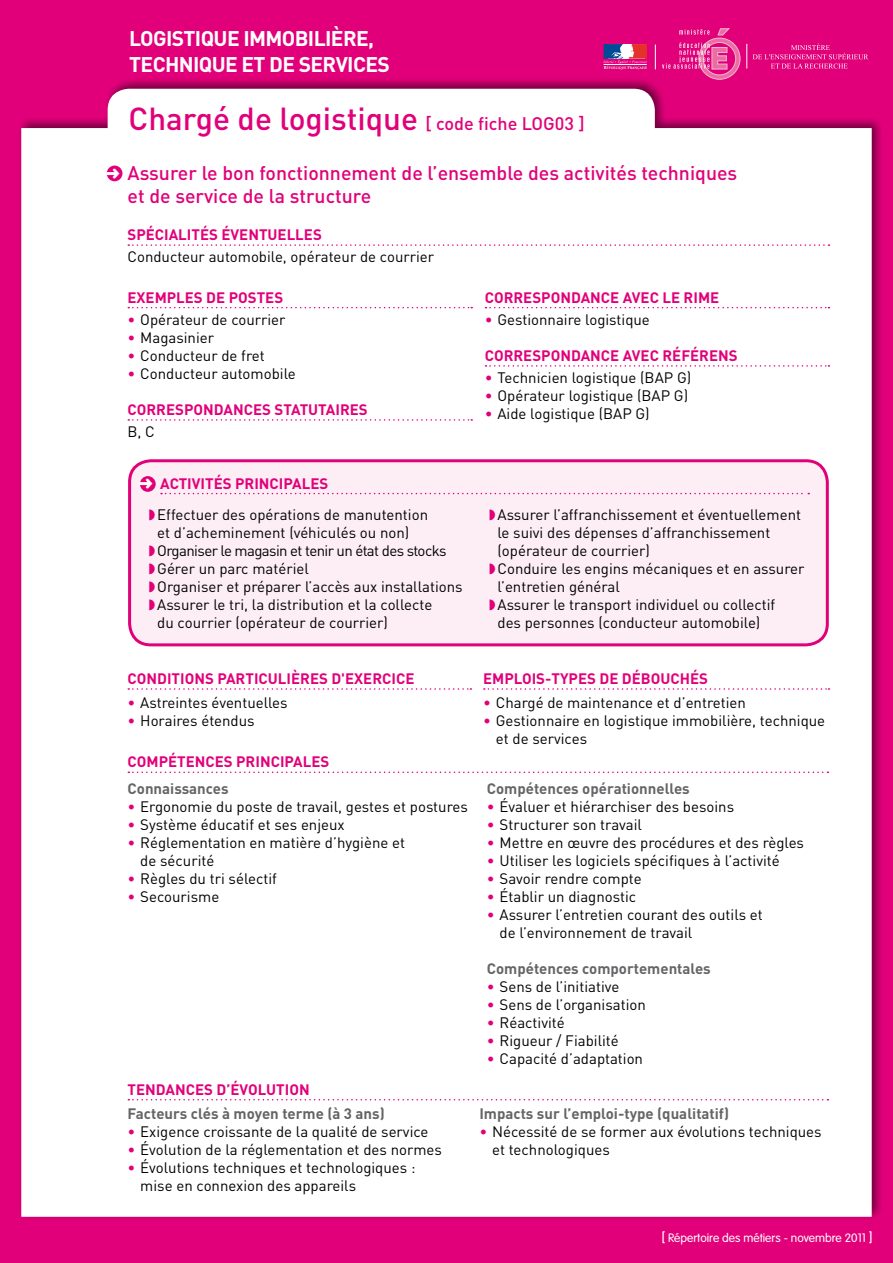
<style>
.page{position:relative;width:893px;height:1263px;background:#e2007a}
.page>*{position:absolute;margin:0;border:0;box-sizing:border-box;transform-origin:0 0}
.t1{font:500 31.5px "DIN";color:#e2007a}
.t2{font:700 21px/25.2px "DIN";letter-spacing:-.03em;color:#fff}
.t3{font:500 19.5px/23.4px "DIN";color:#e2007a}
.t4{font:15px/18px "DIN";color:#000}
.t5{font:700 15px "DIN";color:#e2007a}
.t6{font:700 15px "DIN";color:#646567}
.t7{font:15px "DIN";letter-spacing:-.04em;color:#000}
.t8{font:300 12px "VAG Rounded";color:#fff}
.s1{font-size:18px}
.s2{color:#e2007a}
.s3{color:#fff}
.s4{font-size:15px}
</style>
<div class="page">
<div style="left:17px;top:76px;width:867px;height:1145px;background:#000;opacity:.5"></div>
<div style="left:21px;top:89px;width:851px;height:1128px;background:#fff"></div>
<svg style="left:128px;top:244px;width:701px;height:2px"></svg>
<svg style="left:128px;top:307px;width:344px;height:1px"></svg>
<svg style="left:128px;top:419px;width:344px;height:2px"></svg>
<svg style="left:485px;top:307px;width:344px;height:1px"></svg>
<svg style="left:485px;top:365px;width:344px;height:2px"></svg>
<svg style="left:128px;top:688px;width:343px;height:2px"></svg>
<svg style="left:484px;top:688px;width:345px;height:2px"></svg>
<div style="left:107px;top:166px;width:15px;height:15px;background:#e2007a;border-radius:50%"></div>
<div style="left:130px;top:461px;width:697px;height:184px;background:#fceef4;border-radius:21px"></div>
<div style="left:128px;top:459px;width:701px;height:187px;border:3px solid #e2007a;border-radius:21px"></div>
<div style="left:140px;top:476px;width:16px;height:16px;background:#e2007a;border-radius:50%"></div>
<svg style="left:161px;top:493px;width:648px;height:1px"></svg>
<svg style="left:128px;top:771px;width:700px;height:2px"></svg>
<svg style="left:128px;top:1099px;width:700px;height:1px"></svg>
<svg style="left:603px;top:44px;width:44px;height:26px"></svg>
<svg style="left:662px;top:28px;width:79px;height:52px"></svg>
<svg style="left:747px;top:44px;width:121px;height:25px"></svg>
<svg style="left:655px;top:45px;width:1px;height:24px"></svg>
<svg style="left:106px;top:168px;width:3px;height:10px"></svg>
<h2 class="t2" style="left:129px;top:25px;width:262px">LOGISTIQUE IMMOBILIÈRE,<br>TECHNIQUE ET DE SERVICES</h2>
<h1 class="t1" style="left:129px;top:99px;width:458px">Chargé de logistique <span class="s1">[ code fiche LOG03 ]</span></h1>
<h3 class="t3" style="left:127px;top:160px;width:611px">Assurer le bon fonctionnement de l’ensemble des activités techniques et de service de la structure</h3>
<p class="t5" style="left:127px;top:225px;width:113px">SPÉCIALITÉS ÉVENTUELLES</p>
<p class="t4" style="left:127px;top:248px;width:308px">Conducteur automobile, opérateur de courrier</p>
<p class="t5" style="left:127px;top:287px;width:58px">EXEM PLES</p>
<p class="t5" style="left:206px;top:287px;width:42px">DE POSTES</p>
<p class="t4" style="left:127px;top:310px;width:160px"><span class="s2">•</span> Opérateur de courrier</p>
<p class="t4" style="left:127px;top:328px;width:88px"><span class="s2">•</span> Magasinier</p>
<p class="t4" style="left:127px;top:346px;width:139px"><span class="s2">•</span> Conducteur de fret</p>
<p class="t4" style="left:127px;top:364px;width:170px"><span class="s2">•</span> Conducteur automobile</p>
<p class="t5" style="left:127px;top:400px;width:20px">CORRES</p>
<p class="t5" style="left:184px;top:400px;width:20px">POND</p>
<p class="t5" style="left:223px;top:400px;width:20px">ANCES</p>
<p class="t5" style="left:274px;top:400px;width:70px">STATUTAIRES</p>
<p class="t4" style="left:127px;top:422px;width:29px">B, C</p>
<p class="t5" style="left:485px;top:287px;width:20px">CORRES</p>
<p class="t5" style="left:541px;top:287px;width:20px">POND</p>
<p class="t5" style="left:581px;top:287px;width:20px">ANCE</p>
<p class="t5" style="left:623px;top:287px;width:19px">AVEC</p>
<p class="t5" style="left:662px;top:287px;width:58px">LE RIME</p>
<p class="t4" style="left:485px;top:310px;width:167px"><span class="s2">•</span> Gestionnaire logistique</p>
<p class="t5" style="left:485px;top:346px;width:20px">CORRES</p>
<p class="t5" style="left:541px;top:346px;width:20px">POND</p>
<p class="t5" style="left:581px;top:346px;width:20px">ANCE</p>
<p class="t5" style="left:623px;top:346px;width:19px">AVEC</p>
<p class="t5" style="left:662px;top:346px;width:47px">RÉFÉRENS</p>
<p class="t4" style="left:485px;top:368px;width:208px"><span class="s2">•</span> Technicien logistique (BAP G)</p>
<p class="t4" style="left:485px;top:386px;width:205px"><span class="s2">•</span> Opérateur logistique (BAP G)</p>
<p class="t4" style="left:485px;top:404px;width:167px"><span class="s2">•</span> Aide logistique (BAP G)</p>
<p class="t5" style="left:139px;top:473px;width:31px"><span class="s3">➜</span> ACTIVIT</p>
<p class="t5" style="left:214px;top:473px;width:40px">ÉS PRINCI</p>
<p class="t5" style="left:283px;top:473px;width:28px">PALES</p>
<p class="t4" style="left:149px;top:505px;width:281px"><span class="s2">◗</span>Effectuer des opérations de manutention</p>
<p class="t4" style="left:157px;top:523px;width:253px">et d’acheminement (véhiculés ou non)</p>
<p class="t7" style="left:149px;top:541px;width:299px"><span class="s2">◗</span> Organiser le magasin et tenir un état des stocks</p>
<p class="t4" style="left:149px;top:559px;width:162px"><span class="s2">◗</span>Gérer un parc matériel</p>
<p class="t4" style="left:149px;top:577px;width:315px"><span class="s2">◗</span>Organiser et préparer l’accès aux installations</p>
<p class="t4" style="left:149px;top:595px;width:285px"><span class="s2">◗</span>Assurer le tri, la distribution et la collecte</p>
<p class="t4" style="left:157px;top:613px;width:232px">du courrier (opérateur de courrier)</p>
<p class="t4" style="left:489px;top:505px;width:314px"><span class="s2">◗</span>Assurer l’affranchissement et éventuellement</p>
<p class="t4" style="left:497px;top:523px;width:274px">le suivi des dépenses d’affranchissement</p>
<p class="t4" style="left:497px;top:541px;width:154px">(opérateur de courrier)</p>
<p class="t4" style="left:489px;top:559px;width:317px"><span class="s2">◗</span>Conduire les engins mécaniques et en assurer</p>
<p class="t4" style="left:497px;top:577px;width:124px">l’entretien général</p>
<p class="t4" style="left:489px;top:595px;width:288px"><span class="s2">◗</span>Assurer le transport individuel ou collectif</p>
<p class="t4" style="left:497px;top:613px;width:264px">des personnes (conducteur automobile)</p>
<p class="t5" style="left:127px;top:669px;width:288px">CONDITIONS PARTICULIÈRES D'EXERCICE</p>
<p class="t5" style="left:483px;top:669px;width:226px">EMPLOIS-TYPES DE DÉBOUCHÉS</p>
<p class="t4" style="left:127px;top:693px;width:162px"><span class="s2">•</span> Astreintes éventuelles</p>
<p class="t4" style="left:127px;top:711px;width:129px"><span class="s2">•</span> Horaires étendus</p>
<p class="t4" style="left:483px;top:693px;width:264px"><span class="s2">•</span> Chargé de maintenance et d’entretien</p>
<p class="t4" style="left:496px;top:711px;width:331px;text-indent:-13px"><span class="s2">•</span> Gestionnaire en logistique immobilière, technique et de services</p>
<p class="t5" style="left:128px;top:752px;width:60px">COM PÉTENCES</p>
<p class="t5" style="left:236px;top:752px;width:18px">PRINCI</p>
<p class="t5" style="left:285px;top:752px;width:28px">PALES</p>
<p class="t6" style="left:128px;top:778px;width:102px">CONNAISSANCES</p>
<p class="t4" style="left:128px;top:797px;width:342px"><span class="s2">•</span> Ergonomie du poste de travail, gestes et postures</p>
<p class="t4" style="left:128px;top:815px;width:219px"><span class="s2">•</span> Système éducatif et ses enjeux</p>
<p class="t4" style="left:140px;top:833px;width:266px;text-indent:-13px"><span class="s2">•</span> Réglementation en matière d’hygiène et de sécurité</p>
<p class="t4" style="left:128px;top:869px;width:151px"><span class="s2">•</span> Règles du tri sélectif</p>
<p class="t4" style="left:128px;top:887px;width:93px"><span class="s2">•</span> Secourisme</p>
<p class="t5" style="left:128px;top:1079px;width:19px">TEND</p>
<p class="t5" style="left:166px;top:1079px;width:20px">ANCES</p>
<p class="t5" style="left:217px;top:1079px;width:33px">D’ÉVOLUTION</p>
<p class="t6" style="left:128px;top:1104px;width:259px">FACTEURS CLÉS À MOYEN TERME (À 3 ANS)</p>
<p class="t4" style="left:128px;top:1122px;width:302px"><span class="s2">•</span> Exigence croissante de la qualité de service</p>
<p class="t4" style="left:128px;top:1140px;width:316px"><span class="s2">•</span> Évolution de la réglementation et des normes</p>
<p class="t4" style="left:140px;top:1158px;width:277px;text-indent:-13px"><span class="s2">•</span> Évolutions techniques et technologiques : mise en connexion des appareils</p>
<p class="t6" style="left:487px;top:778px;width:204px">COMPÉTENCES OPÉRATIONNELLES</p>
<p class="t4" style="left:487px;top:797px;width:249px"><span class="s2">•</span> Évaluer et hiérarchiser des besoins</p>
<p class="t4" style="left:487px;top:815px;width:157px"><span class="s2">•</span> Structurer son travail</p>
<p class="t4" style="left:487px;top:833px;width:319px"><span class="s2">•</span> Mettre en œuvre des procédures et des règles</p>
<p class="t4" style="left:487px;top:851px;width:294px"><span class="s2">•</span> Utiliser les logiciels spécifiques à l’activité</p>
<p class="t4" style="left:487px;top:869px;width:156px"><span class="s2">•</span> Savoir rendre compte</p>
<p class="t4" style="left:487px;top:887px;width:151px"><span class="s2">•</span> Établir un diagnostic</p>
<p class="t4" style="left:500px;top:905px;width:265px;text-indent:-13px"><span class="s2">•</span> Assurer l’entretien courant des outils et de l’environnement de travail</p>
<p class="t6" style="left:487px;top:958px;width:225px">COMPÉTENCES COMPORTEMENTALES</p>
<p class="t4" style="left:487px;top:977px;width:134px"><span class="s2">•</span> Sens de l’initiative</p>
<p class="t4" style="left:487px;top:995px;width:160px"><span class="s2">•</span> Sens de l’organisation</p>
<p class="t4" style="left:487px;top:1013px;width:79px"><span class="s2">•</span> Réactivité</p>
<p class="t4" style="left:487px;top:1031px;width:133px"><span class="s2">•</span> Rigueur / Fiabilité</p>
<p class="t4" style="left:487px;top:1049px;width:158px"><span class="s2">•</span> Capacité d’adaptation</p>
<p class="t6" style="left:479px;top:1104px;width:251px">IMPACTS SUR L’EMPLOI-TYPE (QUALITATIF)</p>
<p class="t4" style="left:492px;top:1122px;width:331px;text-indent:-13px"><span class="s2">•</span> Nécessité de se former aux évolutions techniques et technologiques</p>
<p class="t8" style="left:661px;top:1230px;width:213px"><span class="s4">[</span> Répertoire des métiers - novembre 2011 <span class="s4">]</span></p>
</div>
